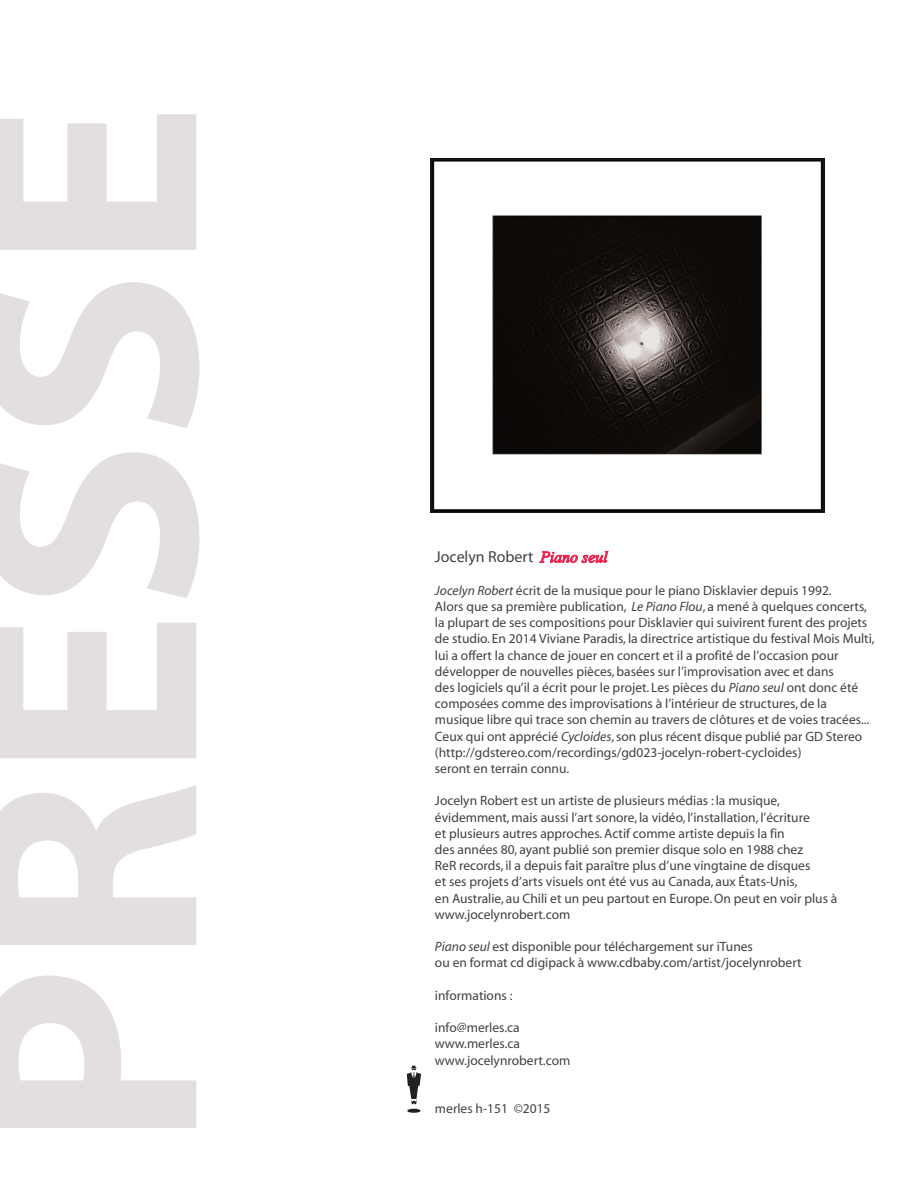
<style>
.page{position:relative;width:918px;height:1188px;background:#fff}
.page>*{position:absolute;margin:0;border:0;box-sizing:border-box;transform-origin:0 0}
.t1{font:700 315px "Myriad Pro";color:#e2dfde}
.t2{font:15.9px "Myriad";color:#414042}
.t3{font:13.5px/16.2px "Myriad";color:#414042}
.s1{font-family:"Times New Roman";font-style:italic;color:#eb204d}
.s2{font-style:italic}
</style>
<div class="page">
<svg style="left:539px;top:551px;width:69px;height:12px"></svg>
<svg style="left:407px;top:1066px;width:14px;height:47px"></svg>
<img style="left:431px;top:158px;width:394px;height:355px">
<h1 class="t1" style="left:-115px;top:1149px;width:1048px;rotate:-90deg">PRESSE</h1>
<p class="t2" style="left:435px;top:549px;width:174px">Jocelyn Robert <span class="s1">Piano seul</span></p>
<p class="t3" style="left:435px;top:583px;width:441px"><span class="s2">Jocelyn Robert</span> écrit de la musique pour le piano Disklavier depuis 1992.<br>Alors que sa première publication, <span class="s2">Le Piano Flou</span>, a mené à quelques concerts, la plupart de ses compositions pour Disklavier qui suivirent furent des projets de studio. En 2014 Viviane Paradis, la directrice artistique du festival Mois Multi, lui a offert la chance de jouer en concert et il a profité de l’occasion pour développer de nouvelles pièces, basées sur l’improvisation avec et dans<br>des logiciels qu’il a écrit pour le projet. Les pièces du <span class="s2">Piano seul</span> ont donc été composées comme des improvisations à l’intérieur de structures, de la musique libre qui trace son chemin au travers de clôtures et de voies tracées...<br>Ceux qui ont apprécié <span class="s2">Cycloides</span>, son plus récent disque publié par GD Stereo (http://gdstereo.com/recordings/gd023-jocelyn-robert-cycloides)<br>seront en terrain connu.</p>
<p class="t3" style="left:435px;top:793px;width:404px">Jocelyn Robert est un artiste de plusieurs médias : la musique, évidemment, mais aussi l’art sonore, la vidéo, l’installation, l’écriture<br>et plusieurs autres approches. Actif comme artiste depuis la fin<br>des années 80, ayant publié son premier disque solo en 1988 chez<br>ReR records, il a depuis fait paraître plus d’une vingtaine de disques<br>et ses projets d’arts visuels ont été vus au Canada, aux États-Unis,<br>en Australie, au Chili et un peu partout en Europe. On peut en voir plus à www.jocelynrobert.com</p>
<p class="t3" style="left:435px;top:939px;width:368px"><span class="s2">Piano seul</span> est disponible pour téléchargement sur iTunes<br>ou en format cd digipack à www.cdbaby.com/artist/jocelynrobert</p>
<p class="t3" style="left:435px;top:988px;width:79px">informations :</p>
<p class="t3" style="left:435px;top:1020px;width:137px">info@merles.ca www.merles.ca www.jocelynrobert.com</p>
<p class="t3" style="left:435px;top:1101px;width:117px">merles h-151 ©2015</p>
</div>
